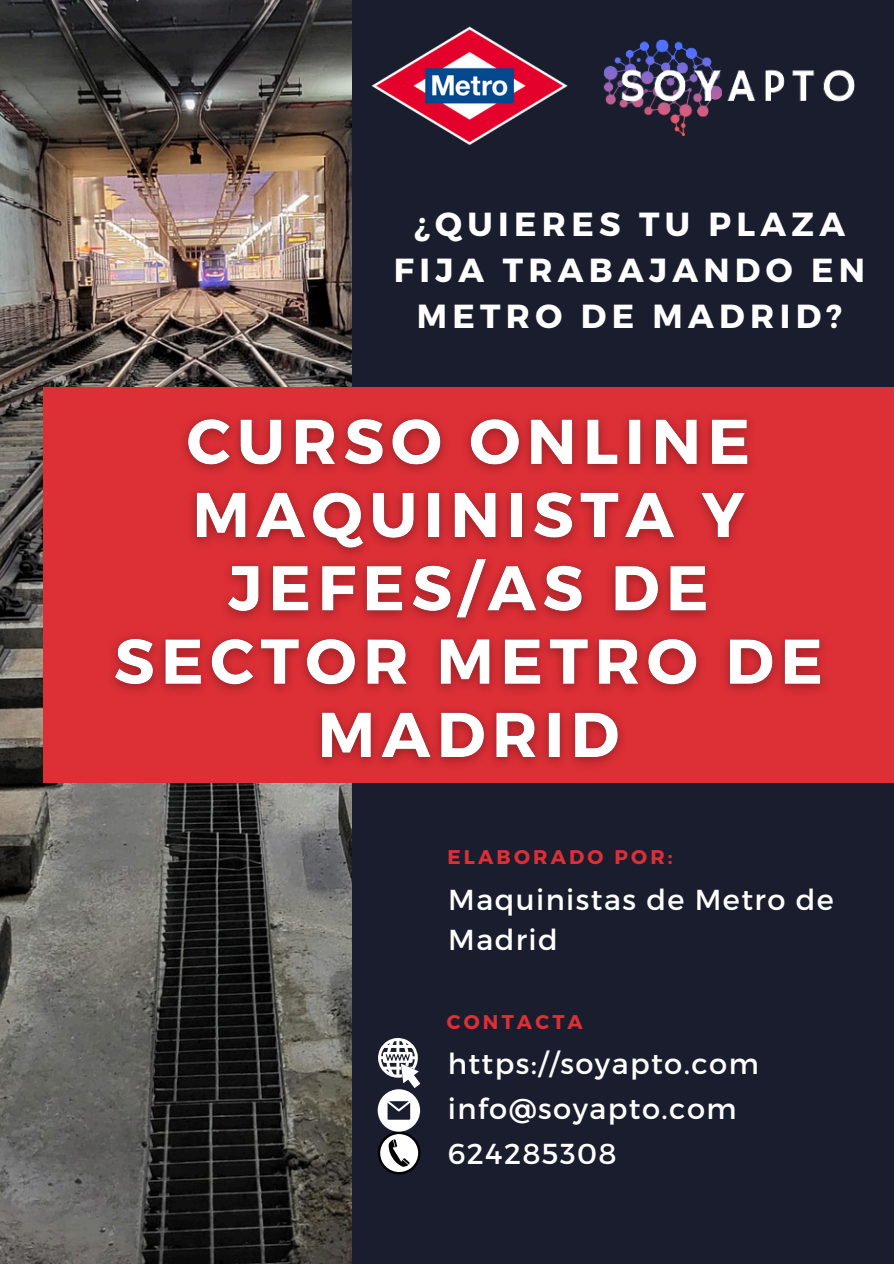
<style>
.page{position:relative;width:894px;height:1264px;background:#fff}
.page>*{position:absolute;margin:0;border:0;box-sizing:border-box;transform-origin:0 0}
.t1{font:700 33.3px/46.2px "Montserrat";letter-spacing:.16em;color:#fff;text-align:center}
.t2{font:28.8px/45px "Montserrat";letter-spacing:.05em;color:#fff}
.t3{font:700 19.8px "Montserrat";letter-spacing:.16em;color:#dc2f36}
</style>
<div class="page">
<div style="left:0;top:0;width:893px;height:1263px;background:#191d2d"></div>
<img style="left:0;top:0;width:351px;height:1263px">
<div style="left:43px;top:387px;width:850px;height:395px;background:#dc2f36"></div>
<img style="left:371px;top:26px;width:197px;height:120px">
<img style="left:113px;top:416px;width:711px;height:349px">
<img style="left:603px;top:39px;width:252px;height:98px">
<svg style="left:377px;top:1131px;width:43px;height:43px"></svg>
<div style="left:380px;top:1134px;width:38px;height:37px;background:#fff;border-radius:50%"></div>
<svg style="left:388px;top:1139px;width:21px;height:27px"></svg>
<svg style="left:377px;top:1038px;width:43px;height:93px"></svg>
<p class="t1" style="left:394px;top:199px;width:472px">¿QUIERES TU PLAZA<br>FIJA TRABAJANDO EN<br>METRO DE MADRID?</p>
<p class="t3" style="left:447px;top:844px;width:227px">ELABORADO POR:</p>
<p class="t2" style="left:448px;top:879px;width:387px;line-height:39.3px">Maquinistas de Metro de<br>Madrid</p>
<h2 class="t3" style="left:446px;top:1009px;width:138px">CONTACTA</h2>
<p class="t2" style="left:447px;top:1039px;width:312px">https://soyapto.com info@soyapto.com<br>624285308</p>
</div>
